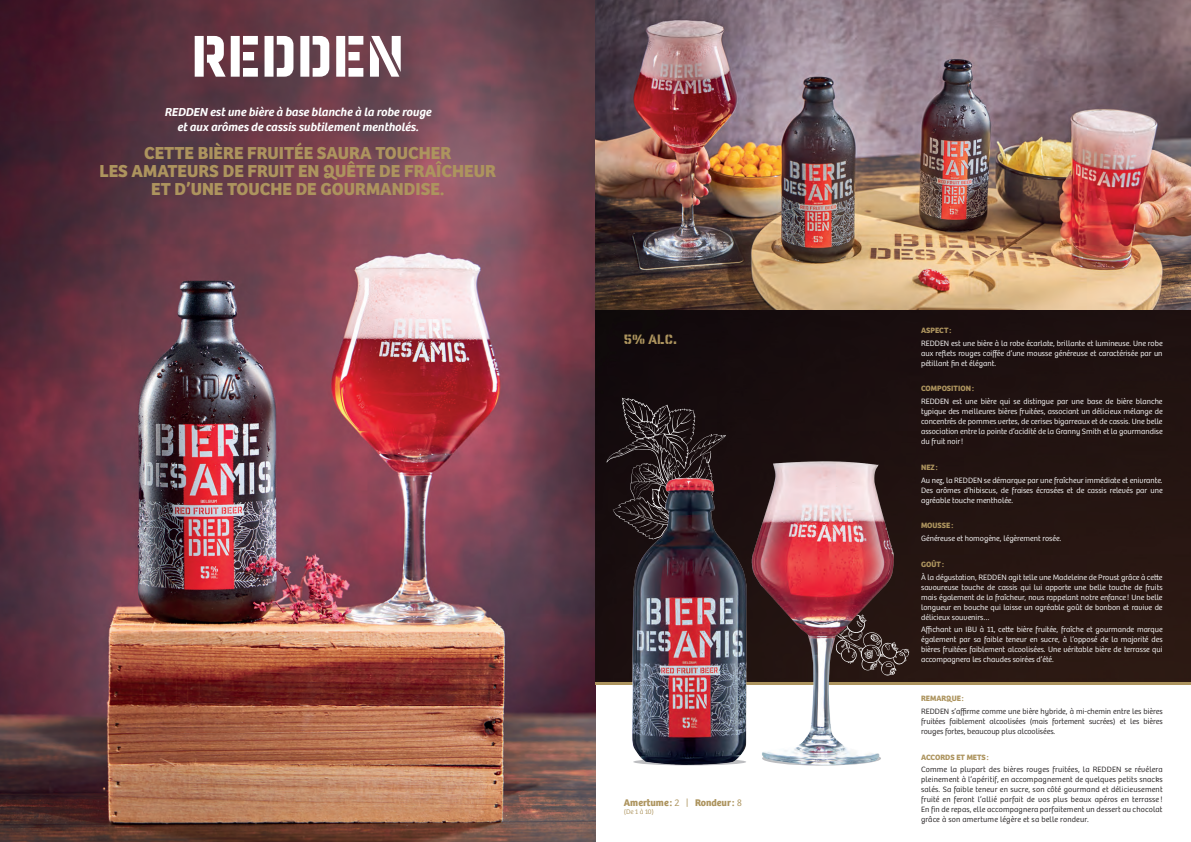
<style>
.page{position:relative;width:1191px;height:842px;background:#fff}
.page>*{position:absolute;margin:0;border:0;box-sizing:border-box;transform-origin:0 0}
.t1{font:500 60.3px "Reload Alt Stencil";color:#fff}
.t2{font:700 18px/18px "Bree";color:#ad945e;text-align:center}
.t3{font:500 14px "Reload Alt Stencil";color:#ad945e}
.t4{font:italic 600 12px/15px "Bree";color:#fff;text-align:center}
.t5{font:700 10px "Bree";color:#ad945e}
.t6{font:300 8px/10px "Bree";color:#fff;text-align:justify}
.t7{font:300 8px/10px "Bree";color:#231f20;text-align:justify}
.t8{font:700 8px "Bree";color:#ad945e}
.t9{font:300 7px "Bree";color:#ad945e}
.s1{font-weight:300}
</style>
<div class="page">
<img style="left:0;top:0;width:595px;height:842px">
<img style="left:595px;top:0;width:596px;height:682px">
<hr style="left:595px;top:682px;width:596px;height:2px;background:#ad945e">
<svg style="left:606px;top:398px;width:108px;height:160px;background:#292021"></svg>
<img style="left:714px;top:389px;width:217px;height:377px">
<img style="left:620px;top:474px;width:138px;height:292px">
<h1 class="t1" style="left:191px;top:20px;width:214px">REDDEN</h1>
<h3 class="t4" style="left:164px;top:105px;width:268px">REDDEN est une bière à base blanche à la robe rouge et aux arômes de cassis subtilement mentholés.</h3>
<h2 class="t2" style="left:99px;top:144px;width:398px">CETTE BIÈRE FRUITÉE SAURA TOUCHER<br>LES AMATEURS DE FRUIT EN QUÊTE DE FRAÎCHEUR<br>ET D’UNE TOUCHE DE GOURMANDISE.</h2>
<h3 class="t3" style="left:624px;top:331px;width:55px">5% alc.</h3>
<p class="t5" style="left:624px;top:796px;width:120px">Amertume : <span class="s1">2 |</span> Rondeur: <span class="s1">8</span></p>
<p class="t9" style="left:624px;top:807px;width:32px">(De 1 à 10)</p>
<p class="t8" style="left:921px;top:325px;width:32px">ASPECT:</p>
<p class="t6" style="left:921px;top:338px;width:243px">REDDEN est une bière à la robe écarlate, brillante et lumineuse. Une robe aux reflets rouges coiffée d’une mousse généreuse et caractérisée par un pétillant fin et élégant.</p>
<p class="t8" style="left:921px;top:384px;width:54px">COMPOSITION:</p>
<p class="t6" style="left:921px;top:397px;width:243px">REDDEN est une bière qui se distingue par une base de bière blanche typique des meilleures bières fruitées, associant un délicieux mélange de concentrés de pommes vertes, de cerises bigarreaux et de cassis. Une belle association entre la pointe d’acidité de la Granny Smith et la gourmandise du fruit noir!</p>
<p class="t8" style="left:921px;top:462px;width:18px">NEZ:</p>
<p class="t6" style="left:921px;top:475px;width:243px">Au nez, la REDDEN se démarque par une fraîcheur immédiate et enivrante.<br>Des arômes d’hibiscus, de fraises écrasées et de cassis relevés par une agréable touche mentholée.</p>
<p class="t8" style="left:921px;top:521px;width:34px">MOUSSE:</p>
<p class="t6" style="left:921px;top:534px;width:142px">Généreuse et homogène, légèrement rosée.</p>
<p class="t8" style="left:921px;top:559px;width:24px">GOÛT:</p>
<p class="t6" style="left:921px;top:572px;width:243px">À la dégustation, REDDEN agit telle une Madeleine de Proust grâce à cette savoureuse touche de cassis qui lui apporte une belle touche de fruits mais également de la fraîcheur, nous rappelant notre enfance ! Une belle longueur en bouche qui laisse un agréable goût de bonbon et ravive de délicieux souvenirs…</p>
<p class="t6" style="left:921px;top:625px;width:243px">Affichant un IBU à 11, cette bière fruitée, fraîche et gourmande marque également par sa faible teneur en sucre, à l’opposé de la majorité des bières fruitées faiblement alcoolisées. Une véritable bière de terrasse qui accompagnera les chaudes soirées d’été.</p>
<p class="t8" style="left:921px;top:693px;width:44px">REMARQUE:</p>
<p class="t7" style="left:921px;top:706px;width:243px">REDDEN s’affirme comme une bière hybride, à mi-chemin entre les bières fruitées faiblement alcoolisées (mais fortement sucrées) et les bières rouges fortes, beaucoup plus alcoolisées.</p>
<p class="t8" style="left:921px;top:752px;width:69px">ACCORDS ET METS:</p>
<p class="t7" style="left:921px;top:765px;width:243px">Comme la plupart des bières rouges fruitées, la REDDEN se révélera pleinement à l’apéritif, en accompagnement de quelques petits snacks salés. Sa faible teneur en sucre, son côté gourmand et délicieusement fruité en feront l’allié parfait de vos plus beaux apéros en terrasse !<br>En fin de repas, elle accompagnera parfaitement un dessert au chocolat grâce à son amertume légère et sa belle rondeur.</p>
</div>
